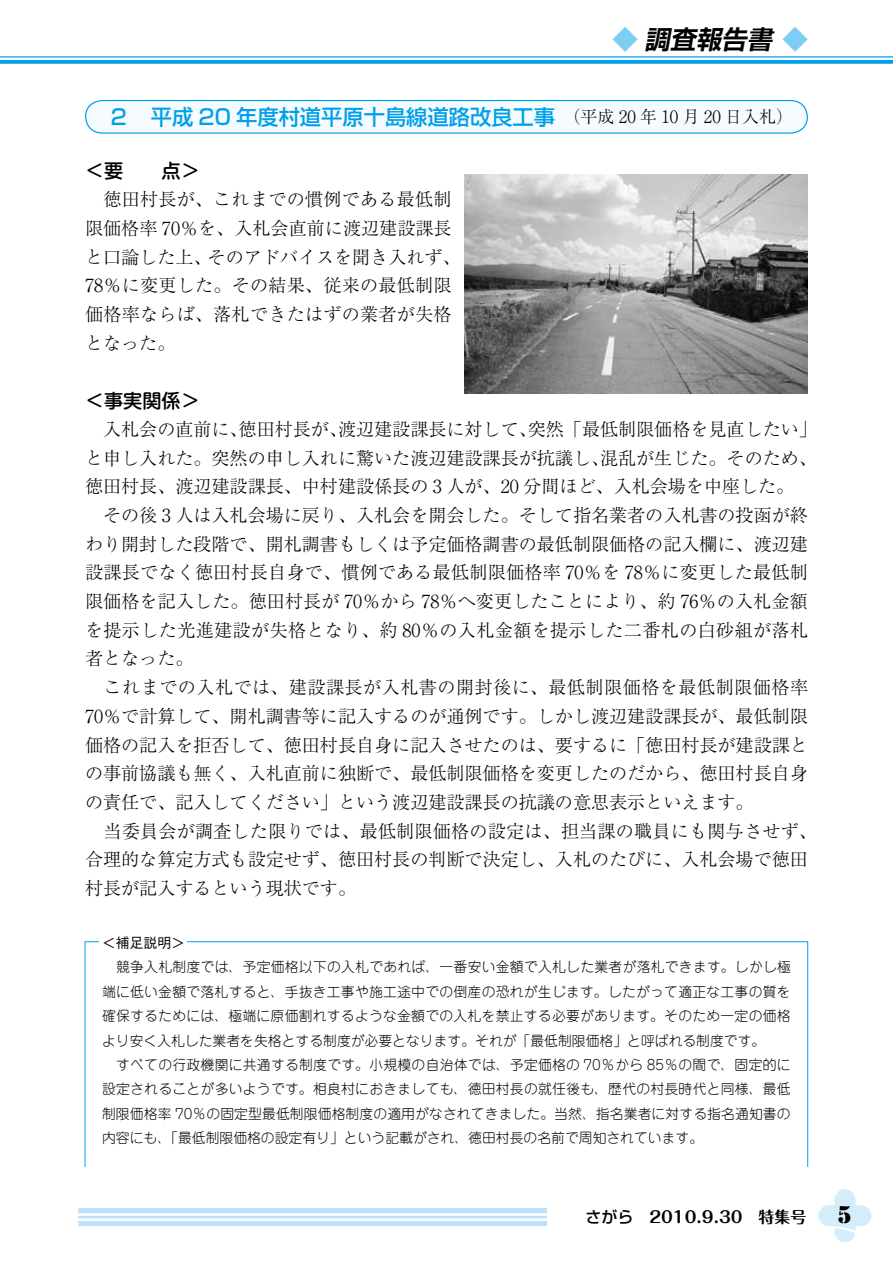
<style>
.page{position:relative;width:893px;height:1263px;background:#fff}
.page>*{position:absolute;margin:0;border:0;box-sizing:border-box;transform-origin:0 0}
.t1{font:italic 700 25.5px "Shin Go Pro De";color:#000}
.t2{font:500 21.3px "Shin Go Pro";color:#00a0e9}
.t3{font:500 19.2px "Shin M Go Pro";color:#000}
.t4{font:300 18px/28.7px "Ryumin Pro";color:#000}
.t5{font:700 15.9px "Maru Fo Pro";color:#000}
.t6{font:300 13.8px/24.5px "Jun 101 Pro";letter-spacing:.02em;color:#000}
.t7{font:500 13.8px "Gothic BBB Pro";color:#000}
.s1{font-style:normal;color:#7dcdf4}
.s2{font-family:"Ryumin Pro";font-weight:300;font-size:16.95px;color:#000}
.s3{font-family:"Shin Go Pro";font-weight:500}
</style>
<div class="page">
<hr style="left:0;top:56px;width:893px;height:2px;background:#00a0e9">
<svg style="left:0;top:60px;width:893px;height:4px;background:#0fa5ea"></svg>
<div style="left:78px;top:1208px;width:469px;height:5px;background:#bae3f9"></div>
<hr style="left:78px;top:1216px;width:469px;height:2px;background:#bae3f9">
<div style="left:78px;top:1221px;width:469px;height:5px;background:#bae3f9"></div>
<svg style="left:85px;top:99px;width:723px;height:35px"></svg>
<div style="left:85px;top:941px;width:723px;height:226px;border:1px solid #00a0e9"></div>
<div style="left:99px;top:930px;width:88px;height:23px;background:#fff"></div>
<img style="left:464px;top:174px;width:344px;height:219px">
<svg style="left:818px;top:1189px;width:53px;height:53px"></svg>
<h1 class="t1" style="left:612px;top:18px;width:197px"><span class="s1">◆</span> 調査報告書 <span class="s1">◆</span></h1>
<p class="t2" style="left:108px;top:99px;width:686px">２　平成 20 年度村道平原十島線道路改良工事<span class="s2">　（平成 20 年 10 月 20 日入札）</span></p>
<p class="t3" style="left:85px;top:156px;width:116px">＜要　　点＞</p>
<p class="t4" style="left:85px;top:184px;width:377px">　徳田村長が、これまでの慣例である最低制限価格率 70％を、入札会直前に渡辺建設課長と口論した上、そのアドバイスを聞き入れず、<br>78％に変更した。その結果、従来の最低制限価格率ならば、落札できたはずの業者が失格となった。</p>
<p class="t3" style="left:85px;top:385px;width:116px">＜事実関係＞</p>
<p class="t4" style="left:85px;top:413px;width:733px">　入札会の直前に、徳田村長が、渡辺建設課長に対して、突然「最低制限価格を見直したい」と申し入れた。突然の申し入れに驚いた渡辺建設課長が抗議し、混乱が生じた。そのため、徳田村長、渡辺建設課長、中村建設係長の 3 人が、20 分間ほど、入札会場を中座した。<br>　その後 3 人は入札会場に戻り、入札会を開会した。そして指名業者の入札書の投函が終わり開封した段階で、開札調書もしくは予定価格調書の最低制限価格の記入欄に、渡辺建設課長でなく徳田村長自身で、慣例である最低制限価格率 70％を 78％に変更した最低制限価格を記入した。徳田村長が 70％から 78％へ変更したことにより、約 76％の入札金額を提示した光進建設が失格となり、約 80％の入札金額を提示した二番札の白砂組が落札者となった。<br>　これまでの入札では、建設課長が入札書の開封後に、最低制限価格を最低制限価格率70％で計算して、開札調書等に記入するのが通例です。しかし渡辺建設課長が、最低制限価格の記入を拒否して、徳田村長自身に記入させたのは、要するに「徳田村長が建設課との事前協議も無く、入札直前に独断で、最低制限価格を変更したのだから、徳田村長自身の責任で、記入してください」という渡辺建設課長の抗議の意思表示といえます。<br>　当委員会が調査した限りでは、最低制限価格の設定は、担当課の職員にも関与させず、合理的な算定方式も設定せず、徳田村長の判断で決定し、入札のたびに、入札会場で徳田村長が記入するという現状です。</p>
<p class="t7" style="left:102px;top:931px;width:84px">＜補足説明＞</p>
<p class="t6" style="left:102px;top:953px;width:690px">　競争入札制度では、予定価格以下の入札であれば、一番安い金額で入札した業者が落札できます。しかし極端に低い金額で落札すると、手抜き工事や施工途中での倒産の恐れが生じます。したがって適正な工事の質を確保するためには、極端に原価割れするような金額での入札を禁止する必要があります。そのため一定の価格より安く入札した業者を失格とする制度が必要となります。それが「最低制限価格」と呼ばれる制度です。<br>　すべての行政機関に共通する制度です。小規模の自治体では、予定価格の 70％から 85％の間で、固定的に設定されることが多いようです。相良村におきましても、徳田村長の就任後も、歴代の村長時代と同様、最低制限価格率 70％の固定型最低制限価格制度の適用がなされてきました。当然、指名業者に対する指名通知書の内容にも、「最低制限価格の設定有り」という記載がされ、徳田村長の名前で周知されています。</p>
<p class="t5" style="left:586px;top:1204px;width:222px"><span class="s3">さがら</span> 2010.9.30　特集号</p>
</div>
